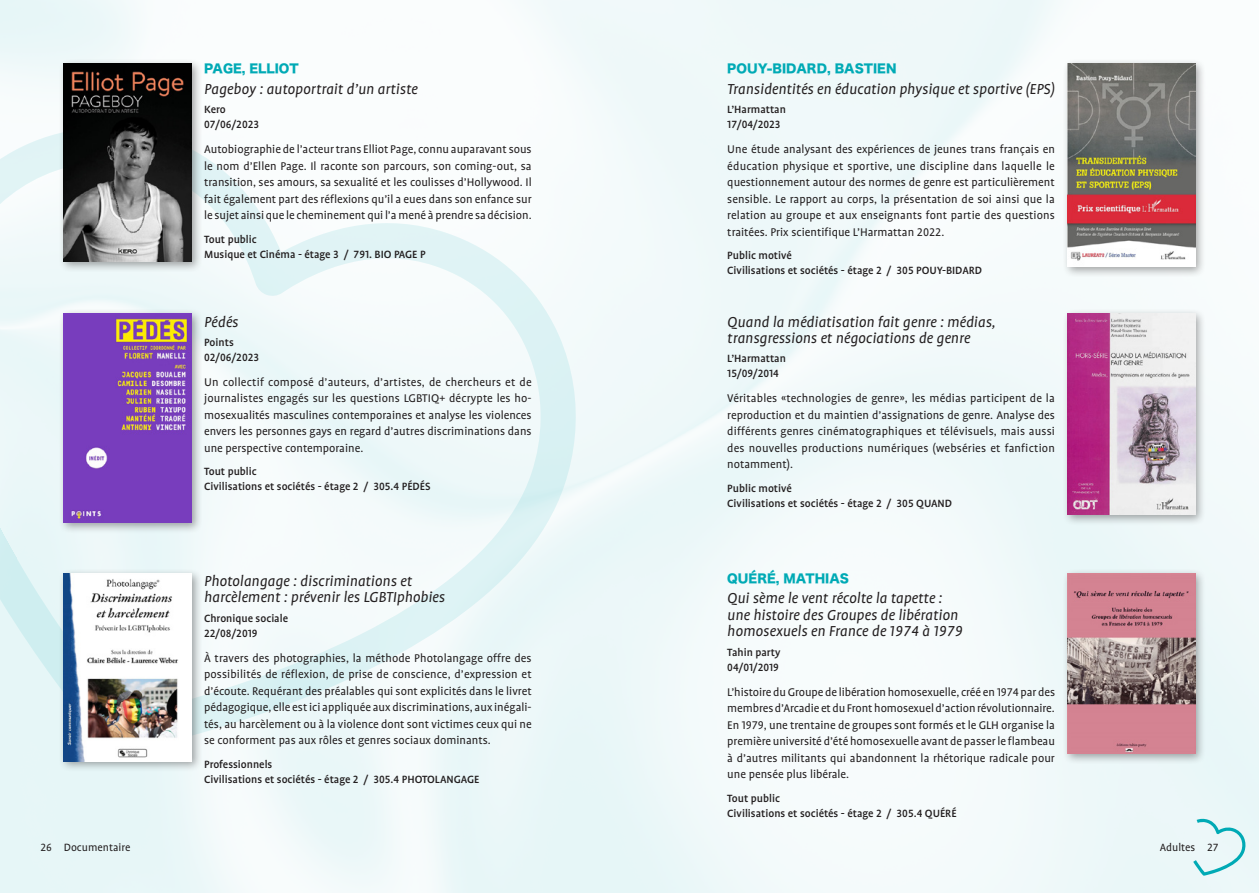
<style>
.page{position:relative;width:1259px;height:893px;background:#fff}
.page>*{position:absolute;margin:0;border:0;box-sizing:border-box;transform-origin:0 0}
.titre_livre{font:italic 16.5px/16.5px "Profile OT";color:#231f20}
.texte_résumé{font:12.75px/16.5px "Profile OT";color:#231f20;text-align:justify}
.Public{font:500 12px/15px "Profile OT";color:#231f20}
.Date{font:500 12px "Profile OT";color:#231f20}
.Editeur{font:500 12px "Profile OT";color:#231f20}
.auteur{font:12px "Hira Kaku Std W8";color:#00aab5}
.t1{font:12px "Profile OT";color:#231f20}
</style>
<div class="page">
<svg style="left:1193px;top:818px;width:53px;height:58px"></svg>
<svg style="left:0;top:126px;width:577px;height:627px;fill:#f0f9fa"></svg>
<div style="left:59px;top:59px;width:143px;height:213px;background:#231f20;opacity:.4"></div>
<img style="left:64px;top:64px;width:127px;height:197px">
<div style="left:1062px;top:59px;width:144px;height:218px;background:#231f20;opacity:.4"></div>
<img style="left:1067px;top:64px;width:128px;height:202px">
<div style="left:59px;top:308px;width:143px;height:226px;background:#231f20;opacity:.4"></div>
<img style="left:64px;top:314px;width:127px;height:208px">
<div style="left:59px;top:568px;width:143px;height:204px;background:#231f20;opacity:.4"></div>
<img style="left:64px;top:573px;width:127px;height:188px">
<div style="left:1062px;top:308px;width:144px;height:217px;background:#231f20;opacity:.4"></div>
<img style="left:1067px;top:314px;width:128px;height:200px">
<div style="left:1062px;top:568px;width:144px;height:196px;background:#231f20;opacity:.4"></div>
<img style="left:1067px;top:573px;width:128px;height:180px">
<p class="auteur" style="left:204px;top:62px;width:96px">PAGE, ELLIOT</p>
<p class="titre_livre" style="left:204px;top:81px;width:215px">Pageboy : autoportrait d’un artiste</p>
<p class="Editeur" style="left:204px;top:103px;width:23px">Kero</p>
<p class="Date" style="left:204px;top:118px;width:57px">07/06/2023</p>
<p class="texte_résumé" style="left:204px;top:142px;width:329px">Autobiographie de l’acteur trans Elliot Page, connu auparavant sous le nom d’Ellen Page. Il raconte son parcours, son coming-out, sa transition, ses amours, sa sexualité et les coulisses d’Hollywood. Il fait également part des réflexions qu’il a eues dans son enfance sur le sujet ainsi que le cheminement qui l’a mené à prendre sa décision.</p>
<p class="Public" style="left:204px;top:232px;width:223px">Tout public<br>Musique et Cinéma - étage 3 / 791. BIO PAGE P</p>
<p class="titre_livre" style="left:204px;top:314px;width:36px">Pédés</p>
<p class="Editeur" style="left:204px;top:335px;width:31px">Points</p>
<p class="Date" style="left:204px;top:350px;width:57px">02/06/2023</p>
<p class="texte_résumé" style="left:204px;top:374px;width:329px">Un collectif composé d’auteurs, d’artistes, de chercheurs et de journalistes engagés sur les questions LGBTIQ+ décrypte les ho&shy;mosexualités masculines contemporaines et analyse les violences envers les personnes gays en regard d’autres discriminations dans une perspective contemporaine.</p>
<p class="Public" style="left:204px;top:464px;width:228px">Tout public<br>Civilisations et sociétés - étage 2 / 305.4 PÉDÉS</p>
<p class="titre_livre" style="left:204px;top:573px;width:242px">Photolangage : discriminations et harcèlement : prévenir les LGBTIphobies</p>
<p class="Editeur" style="left:204px;top:611px;width:85px">Chronique sociale</p>
<p class="Date" style="left:204px;top:626px;width:55px">22/08/2019</p>
<p class="texte_résumé" style="left:204px;top:650px;width:329px">À travers des photographies, la méthode Photolangage offre des possibilités de réflexion, de prise de conscience, d’expression et d’écoute. Requérant des préalables qui sont explicités dans le livret pédagogique, elle est ici appliquée aux discriminations, aux inégali&shy;tés, au harcèlement ou à la violence dont sont victimes ceux qui ne se conforment pas aux rôles et genres sociaux dominants.</p>
<p class="Public" style="left:204px;top:757px;width:277px">Professionnels<br>Civilisations et sociétés - étage 2 / 305.4 PHOTOLANGAGE</p>
<p class="auteur" style="left:727px;top:62px;width:171px">POUY-BIDARD, BASTIEN</p>
<p class="titre_livre" style="left:727px;top:81px;width:329px">Transidentités en éducation physique et sportive (EPS)</p>
<p class="Editeur" style="left:727px;top:103px;width:60px">L’Harmattan</p>
<p class="Date" style="left:727px;top:118px;width:55px">17/04/2023</p>
<p class="texte_résumé" style="left:727px;top:142px;width:329px">Une étude analysant des expériences de jeunes trans français en éducation physique et sportive, une discipline dans laquelle le questionnement autour des normes de genre est particulièrement sensible. Le rapport au corps, la présentation de soi ainsi que la relation au groupe et aux enseignants font partie des questions traitées. Prix scientifique L’Harmattan 2022.</p>
<p class="Public" style="left:727px;top:248px;width:256px">Public motivé<br>Civilisations et sociétés - étage 2 / 305 POUY-BIDARD</p>
<p class="titre_livre" style="left:727px;top:314px;width:270px">Quand la médiatisation fait genre : médias, transgressions et négociations de genre</p>
<p class="Editeur" style="left:727px;top:352px;width:60px">L’Harmattan</p>
<p class="Date" style="left:727px;top:367px;width:53px">15/09/2014</p>
<p class="texte_résumé" style="left:727px;top:390px;width:329px">Véritables «technologies de genre», les médias participent de la reproduction et du maintien d’assignations de genre. Analyse des différents genres cinématographiques et télévisuels, mais aussi des nouvelles productions numériques (webséries et fanfiction notamment).</p>
<p class="Public" style="left:727px;top:481px;width:226px">Public motivé<br>Civilisations et sociétés - étage 2 / 305 QUAND</p>
<p class="auteur" style="left:727px;top:571px;width:123px">QUÉRÉ, MATHIAS</p>
<p class="titre_livre" style="left:727px;top:590px;width:237px">Qui sème le vent récolte la tapette : une histoire des Groupes de libération homosexuels en France de 1974 à 1979</p>
<p class="Editeur" style="left:727px;top:645px;width:55px">Tahin party</p>
<p class="Date" style="left:727px;top:660px;width:53px">04/01/2019</p>
<p class="texte_résumé" style="left:727px;top:684px;width:329px">L’histoire du Groupe de libération homosexuelle, créé en 1974 par des membres d’Arcadie et du Front homosexuel d’action révolutionnaire.<br>En 1979, une trentaine de groupes sont formés et le GLH organise la première université d’été homosexuelle avant de passer le flambeau à d’autres militants qui abandonnent la rhétorique radicale pour une pensée plus libérale.</p>
<p class="Public" style="left:727px;top:791px;width:231px">Tout public<br>Civilisations et sociétés - étage 2 / 305.4 QUÉRÉ</p>
<p class="t1" style="left:40px;top:840px;width:91px">26 Documentaire</p>
<p class="t1" style="left:1159px;top:840px;width:60px">Adultes 27</p>
</div>
